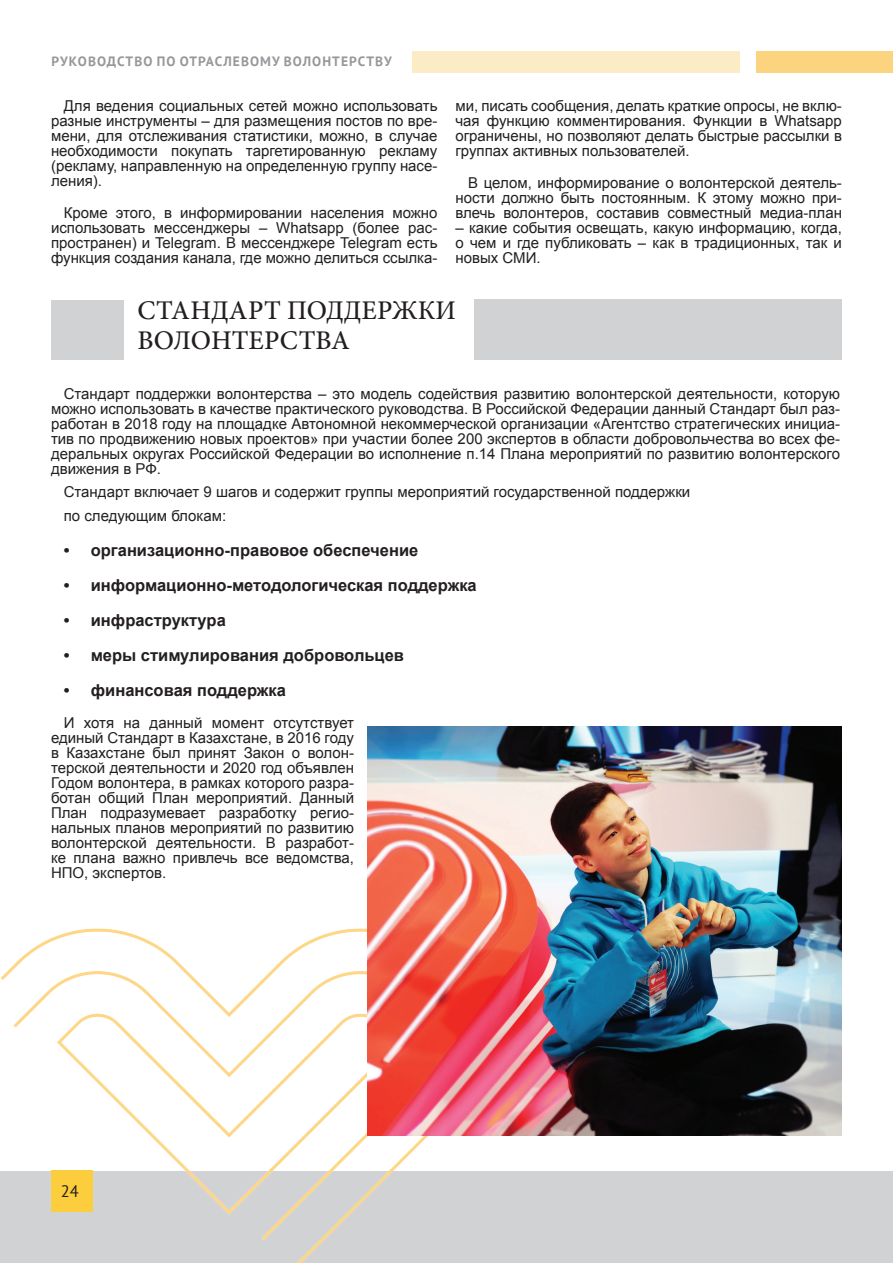
<style>
.page{position:relative;width:893px;height:1263px;background:#fff}
.page>*{position:absolute;margin:0;border:0;box-sizing:border-box;transform-origin:0 0}
.t1{font:500 27px "Minion Pro";color:#231f20}
.t2{font:700 16.5px "Arial";color:#231f20}
.t3{font:16.5px "PT Sans";color:#231f20}
.t4{font:15px/15px "Arial";color:#231f20;text-align:justify}
.t5{font:700 13.5px "PT Sans";letter-spacing:.08em;color:#95979a}
</style>
<div class="page">
<div style="left:1px;top:1171px;width:892px;height:91px;background:#d1d2d4"></div>
<img style="left:0;top:928px;width:428px;height:334px">
<div style="left:413px;top:51px;width:327px;height:21px;background:#fbecc5"></div>
<div style="left:756px;top:51px;width:137px;height:21px;background:#fcd480"></div>
<div style="left:51px;top:301px;width:73px;height:59px;background:#d1d2d4"></div>
<div style="left:474px;top:300px;width:367px;height:60px;background:#d1d2d4"></div>
<img style="left:368px;top:726px;width:474px;height:410px">
<p class="t5" style="left:52px;top:53px;width:342px">РУКОВОДСТВО ПО ОТРАСЛЕВОМУ ВОЛОНТЕРСТВУ</p>
<p class="t4" style="left:51px;top:98px;width:388px;text-indent:13px">Для ведения социальных сетей можно использовать разные инструменты – для размещения постов по вре&shy;мени, для отслеживания статистики, можно, в случае необходимости покупать таргетированную рекламу (рекламу, направленную на определенную группу насе&shy;ления).</p>
<p class="t4" style="left:51px;top:205px;width:388px;text-indent:13px">Кроме этого, в информировании населения можно использовать мессенджеры – Whatsapp (более рас&shy;пространен) и Telegram. В мессенджере Telegram есть функция создания канала, где можно делиться ссылка-</p>
<p class="t4" style="left:455px;top:98px;width:388px">ми, писать сообщения, делать краткие опросы, не вклю&shy;чая функцию комментирования. Функции в Whatsapp ограничены, но позволяют делать быстрые рассылки в группах активных пользователей.</p>
<p class="t4" style="left:455px;top:175px;width:388px;text-indent:13px">В целом, информирование о волонтерской деятель&shy;ности должно быть постоянным. К этому можно при&shy;влечь волонтеров, составив совместный медиа-план</p>
<p class="t4" style="left:455px;top:220px;width:388px">– какие события освещать, какую информацию, когда, о чем и где публиковать – как в традиционных, так и новых СМИ.</p>
<p class="t1" style="left:137px;top:293px;width:320px">СТАНДАРТ ПОДДЕРЖКИ</p>
<p class="t1" style="left:137px;top:323px;width:214px">ВОЛОНТЕРСТВА</p>
<p class="t4" style="left:51px;top:386px;width:790px;text-indent:13px">Стандарт поддержки волонтерства – это модель содействия развитию волонтерской деятельности, которую можно использовать в качестве практического руководства. В Российской Федерации данный Стандарт был раз&shy;работан в 2018 году на площадке Автономной некоммерческой организации «Агентство стратегических инициа&shy;тив по продвижению новых проектов» при участии более 200 экспертов в области добровольчества во всех фе&shy;деральных округах Российской Федерации во исполнение п.14 Плана мероприятий по развитию волонтерского движения в РФ.</p>
<p class="t4" style="left:64px;top:484px;width:628px">Стандарт включает 9 шагов и содержит группы мероприятий государственной поддержки</p>
<p class="t4" style="left:64px;top:508px;width:164px">по следующим блокам:</p>
<p class="t2" style="left:64px;top:539px;width:356px">• организационно-правовое обеспечение</p>
<p class="t2" style="left:64px;top:574px;width:414px">• информационно-методологическая поддержка</p>
<p class="t2" style="left:64px;top:609px;width:164px">• инфраструктура</p>
<p class="t2" style="left:64px;top:644px;width:342px">• меры стимулирования добровольцев</p>
<p class="t2" style="left:64px;top:679px;width:224px">• финансовая поддержка</p>
<p class="t4" style="left:51px;top:715px;width:305px;text-indent:13px">И хотя на данный момент отсутствует единый Стандарт в Казахстане, в 2016 году в Казахстане был принят Закон о волон&shy;терской деятельности и 2020 год объявлен Годом волонтера, в рамках которого разра&shy;ботан общий План мероприятий. Данный План подразумевает разработку регио&shy;нальных планов мероприятий по развитию волонтерской деятельности. В разработ&shy;ке плана важно привлечь все ведомства, НПО, экспертов.</p>
<p class="t3" style="left:61px;top:1180px;width:19px">24</p>
</div>
